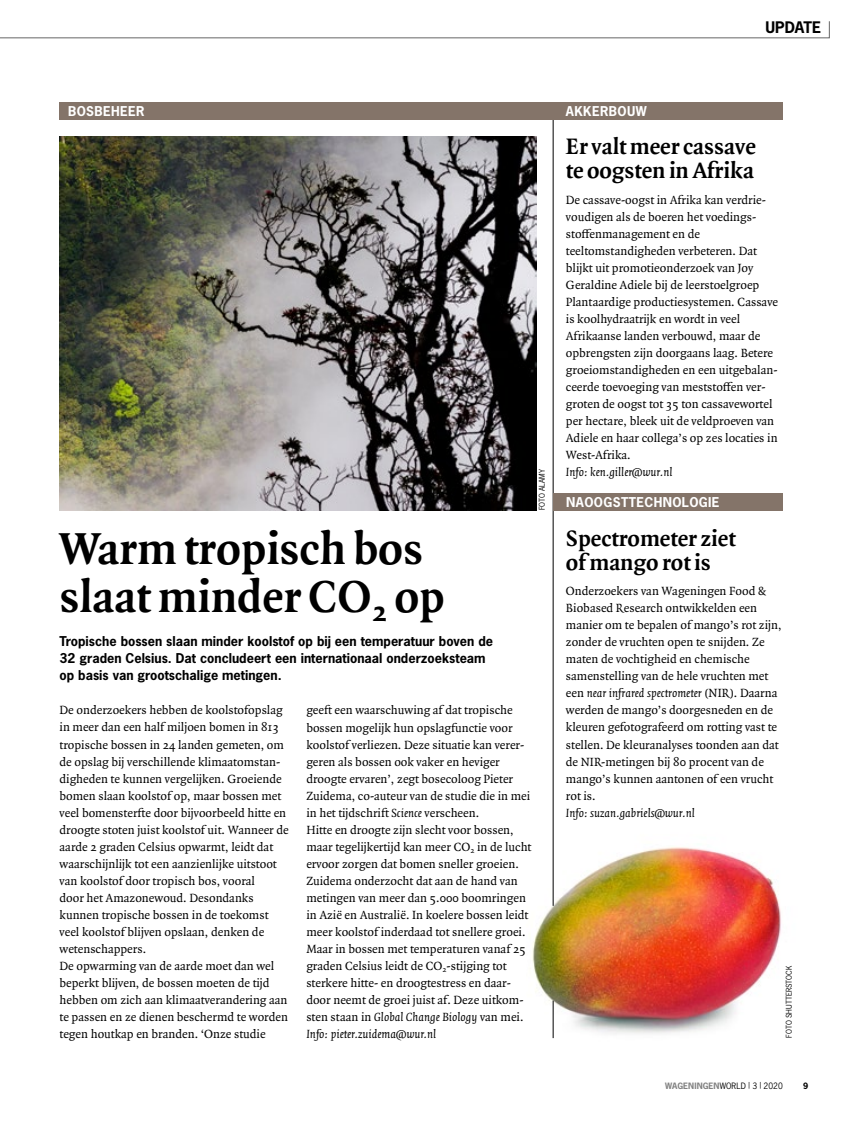
<style>
.page{position:relative;width:851px;height:1127px;background:#fff}
.page>*{position:absolute;margin:0;border:0;box-sizing:border-box;transform-origin:0 0}
.t1{font:700 48px/48px "Quadraat OT";color:#000}
.t2{font:700 24px/24px "Quadraat OT";color:#000}
.t3{font:700 15px "News Gothic Std";color:#000}
.t4{font:12.75px/17px "Quadraat OT";color:#000}
.t5{font:700 12.75px/17px "News Gothic Std";color:#000}
.t6{font:italic 12.75px "Quadraat OT";color:#000}
.t7{font:700 12.75px "News Gothic Std";letter-spacing:.03em;color:#fff}
.t8{font:700 8.25px "News Gothic Std";letter-spacing:.01em;color:#818181}
.t9{font:700 8.25px "News Gothic Std";color:#000}
.t10{font:7.5px "News Gothic Std";color:#000}
.s1{font-style:italic}
.s2{font-weight:400;color:#000}
</style>
<div class="page">
<img style="left:532px;top:798px;width:249px;height:241px">
<hr style="left:552px;top:113px;width:1px;height:793px;background:#000">
<hr style="left:552px;top:1000px;width:1px;height:38px;background:#000">
<div style="left:553px;top:102px;width:229px;height:17px;background:#847469"></div>
<div style="left:60px;top:102px;width:499px;height:17px;background:#847469"></div>
<div style="left:553px;top:493px;width:229px;height:17px;background:#847469"></div>
<img style="left:60px;top:136px;width:476px;height:374px">
<svg style="left:0;top:21px;width:830px;height:18px"></svg>
<p class="t7" style="left:68px;top:102px;width:78px">BOSBEHEER</p>
<p class="t7" style="left:566px;top:102px;width:82px">AKKERBOUW</p>
<p class="t3" style="left:765px;top:17px;width:57px">UPDATE</p>
<h1 class="t1" style="left:60px;top:525px;width:386px">Warm tropisch bos slaat minder CO<sub>2</sub> op</h1>
<p class="t10" style="left:537px;top:510px;width:43px;rotate:-90deg">FOTO ALAMY</p>
<p class="t5" style="left:60px;top:633px;width:435px">Tropische bossen slaan minder koolstof op bij een temperatuur boven de<br>32 graden Celsius. Dat concludeert een internationaal onderzoeksteam op basis van grootschalige metingen.</p>
<p class="t4" style="left:60px;top:702px;width:230px">De onderzoekers hebben de koolstofopslag in meer dan een half miljoen bomen in 813 tropische bossen in 24 landen gemeten, om de opslag bij verschillende klimaatomstan&shy;digheden te kunnen vergelijken. Groeiende bomen slaan koolstof op, maar bossen met veel bomensterfte door bijvoorbeeld hitte en droogte stoten juist koolstof uit. Wanneer de aarde 2 graden Celsius opwarmt, leidt dat waarschijnlijk tot een aanzienlijke uitstoot van koolstof door tropisch bos, vooral<br>door het Amazonewoud. Desondanks kunnen tropische bossen in de toekomst veel koolstof blijven opslaan, denken de wetenschappers.<br>De opwarming van de aarde moet dan wel beperkt blijven, de bossen moeten de tijd hebben om zich aan klimaatverandering aan te passen en ze dienen beschermd te worden tegen houtkap en branden. ‘Onze studie</p>
<p class="t4" style="left:306px;top:702px;width:226px">geeft een waarschuwing af dat tropische bossen mogelijk hun opslagfunctie voor koolstof verliezen. Deze situatie kan verer&shy;geren als bossen ook vaker en heviger droogte ervaren’, zegt bosecoloog Pieter Zuidema, co-auteur van de studie die in mei in het tijdschrift <span class="s1">Science</span> verscheen.<br>Hitte en droogte zijn slecht voor bossen, maar tegelijkertijd kan meer CO<sub>2</sub> in de lucht ervoor zorgen dat bomen sneller groeien.<br>Zuidema onderzocht dat aan de hand van metingen van meer dan 5.000 boomringen in Azië en Australië. In koelere bossen leidt meer koolstof inderdaad tot snellere groei.<br>Maar in bossen met temperaturen vanaf 25 graden Celsius leidt de CO<sub>2</sub>-stijging tot sterkere hitte- en droogtestress en daar&shy;door neemt de groei juist af. Deze uitkom&shy;sten staan in <span class="s1">Global Change Biology</span> van mei.<br><span class="s1">Info: pieter.zuidema@wur.nl</span></p>
<h2 class="t2" style="left:566px;top:135px;width:191px">Er valt meer cassave te oogsten in Afrika</h2>
<p class="t4" style="left:566px;top:192px;width:214px">De cassave-oogst in Afrika kan verdrie&shy;voudigen als de boeren het voedings&shy;stoffenmanagement en de teeltomstandigheden verbeteren. Dat blijkt uit promotieonderzoek van Joy Geraldine Adiele bij de leerstoelgroep Plantaardige productiesystemen. Cassave is koolhydraatrijk en wordt in veel Afrikaanse landen verbouwd, maar de opbrengsten zijn doorgaans laag. Betere groeiomstandigheden en een uitgebalan&shy;ceerde toevoeging van meststoffen ver&shy;groten de oogst tot 35 ton cassavewortel per hectare, bleek uit de veldproeven van Adiele en haar collega’s op zes locaties in West-Afrika.</p>
<p class="t6" style="left:566px;top:465px;width:108px">Info: ken.giller@wur.nl</p>
<p class="t7" style="left:566px;top:493px;width:155px">NAOOGSTTECHNOLOGIE</p>
<h2 class="t2" style="left:566px;top:526px;width:171px">Spectrometer ziet of mango rot is</h2>
<p class="t4" style="left:566px;top:583px;width:217px">Onderzoekers van Wageningen Food &amp; Biobased Research ontwikkelden een manier om te bepalen of mango’s rot zijn, zonder de vruchten open te snijden. Ze maten de vochtigheid en chemische samenstelling van de hele vruchten met een <span class="s1">near infrared spectrometer</span> (NIR). Daarna werden de mango’s doorgesneden en de kleuren gefotografeerd om rotting vast te stellen. De kleuranalyses toonden aan dat de NIR-metingen bij 80 procent van de mango’s kunnen aantonen of een vrucht rot is.</p>
<p class="t6" style="left:566px;top:806px;width:130px">Info: suzan.gabriels@wur.nl</p>
<p class="t10" style="left:784px;top:1037px;width:74px;rotate:-90deg">FOTO SHUTTERSTOCK</p>
<p class="t8" style="left:665px;top:1080px;width:119px">WAGENINGEN<span class="s2">WORLD</span> <sup>|</sup> <span class="s2">3</span> <sup>|</sup> <span class="s2">2020</span></p>
<p class="t9" style="left:803px;top:1080px;width:7px">9</p>
</div>
